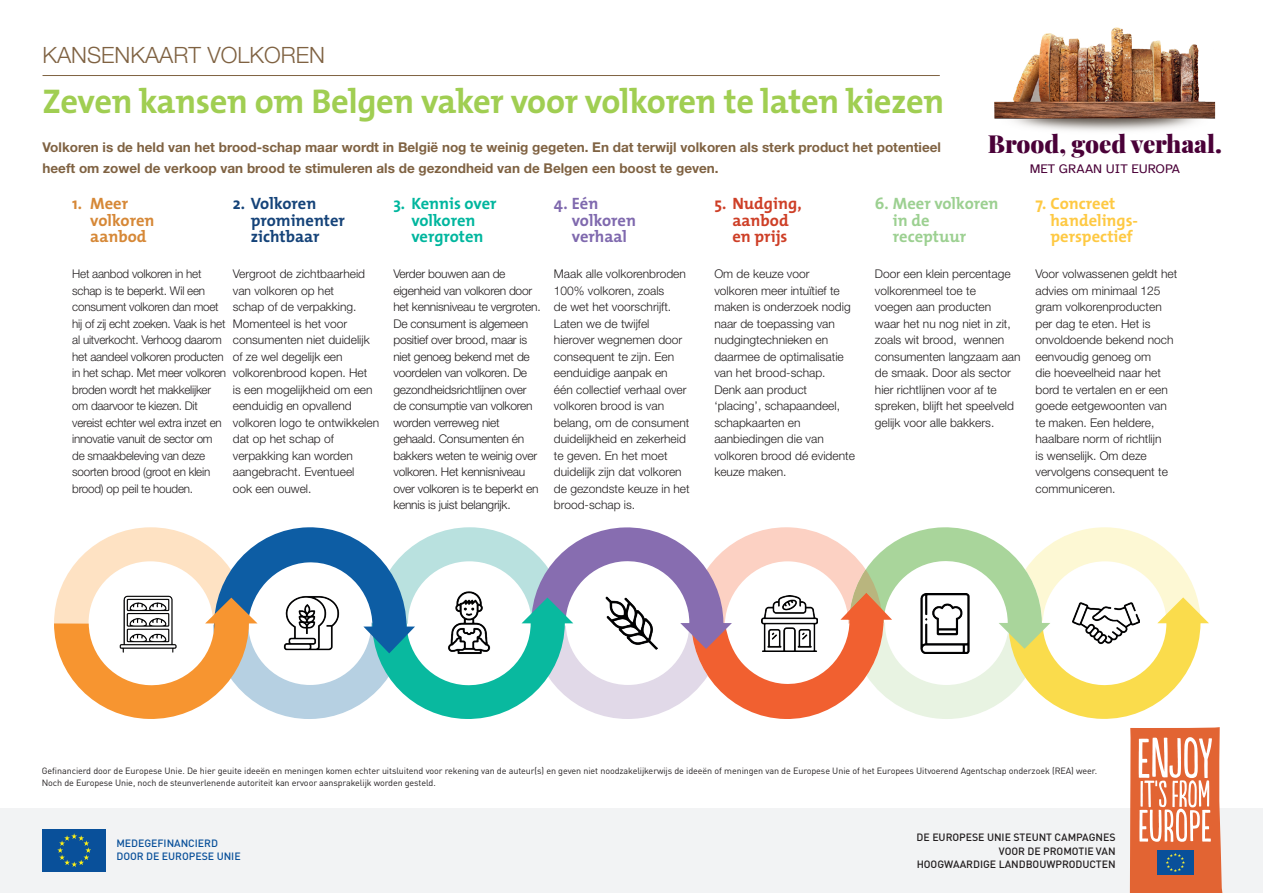
<style>
.page{position:relative;width:1263px;height:893px;background:#fff}
.page>*{position:absolute;margin:0;border:0;box-sizing:border-box;transform-origin:0 0}
.t1{font:700 34.5px "The Mix";letter-spacing:-.01em;color:#a0ce52}
.t2{font:24.45px "Playfair Display";color:#4a0138}
.t3{font:300 22.5px "Helvetica Neue LT Std";color:#7f6242}
.t4{font:700 16.5px/16.5px "The Mix";color:#fec943}
.t5{font:700 16.5px/16.5px "The Mix";color:#154379}
.t6{font:700 16.5px/16.5px "The Mix";color:#00b69e;text-align:center}
.t7{font:700 16.5px/16.5px "The Mix";color:#9cd091}
.t8{font:700 16.5px/16.5px "The Mix";color:#ce3f27;text-align:center}
.t9{font:700 16.5px/16.5px "The Mix";color:#d68837}
.t10{font:700 16.5px/16.5px "The Mix";color:#7f69ae}
.t11{font:700 13.5px/21px "Helvetica Neue LT Std";color:#7f6242}
.t12{font:13.05px "Atkinson Hyperlegible";color:#4a0138}
.t13{font:300 12px/16.5px "Helvetica Neue LT Std";color:#231f20}
.t14{font:300 12px/16.5px "Helvetica Neue LT Std";letter-spacing:-.02em;color:#231f20}
.t15{font:500 10.5px/13.5px "DIN Pro";letter-spacing:-.005em;color:#231f20;text-align:right}
.t16{font:500 10.5px/13.5px "DIN Pro";letter-spacing:-.005em;color:#09509a}
.t17{font:9px/12px "DIN Pro";letter-spacing:-.01em;color:#231f20}
</style>
<div class="page">
<svg style="left:54px;top:527px;width:1155px;height:192px"></svg>
<img style="left:435px;top:589px;width:67px;height:67px">
<img style="left:116px;top:592px;width:64px;height:65px">
<img style="left:1073px;top:590px;width:67px;height:67px">
<img style="left:915px;top:593px;width:60px;height:60px">
<img style="left:761px;top:595px;width:56px;height:56px">
<img style="left:605px;top:597px;width:53px;height:52px">
<img style="left:283px;top:594px;width:57px;height:58px">
<hr style="left:43px;top:75px;width:897px;height:1px;background:#7f6242">
<div style="left:9px;top:808px;width:291px;height:85px;background:#f2f3f4"></div>
<div style="left:43px;top:829px;width:63px;height:43px;background:#09509a"></div>
<svg style="left:57px;top:833px;width:34px;height:34px"></svg>
<div style="left:593px;top:808px;width:670px;height:85px;background:#f2f3f4"></div>
<svg style="left:1130px;top:727px;width:92px;height:166px;background:#db8465"></svg>
<div style="left:0;top:808px;width:16px;height:85px;background:#f2f3f4"></div>
<div style="left:292px;top:808px;width:313px;height:85px;background:#f2f3f4"></div>
<img style="left:994px;top:27px;width:222px;height:104px">
<h3 class="t3" style="left:43px;top:41px;width:284px">KANSENKAART VOLKOREN</h3>
<h1 class="t1" style="left:43px;top:72px;width:903px">Zeven kansen om Belgen vaker voor volkoren te laten kiezen</h1>
<p class="t11" style="left:43px;top:136px;width:900px">Volkoren is de held van het brood-schap maar wordt in België nog te weinig gegeten. En dat terwijl volkoren als sterk product het potentieel heeft om zowel de verkoop van brood te stimuleren als de gezondheid van de Belgen een boost te geven.</p>
<h2 class="t2" style="left:988px;top:125px;width:236px">Brood, goed verhaal.</h2>
<p class="t12" style="left:1030px;top:161px;width:152px">MET GRAAN UIT EUROPA</p>
<h3 class="t9" style="left:90px;top:195px;width:66px;text-indent:-18px">1. Meer volkoren aanbod</h3>
<h3 class="t5" style="left:251px;top:195px;width:96px;text-indent:-18px">2. Volkoren prominenter zichtbaar</h3>
<p class="t13" style="left:233px;top:265px;width:148px">Vergroot de zichtbaarheid van volkoren op het<br>schap of de verpakking.<br>Momenteel is het voor consumenten niet duidelijk of ze wel degelijk een volkorenbrood kopen. Het<br>is een mogelijkheid om een eenduidig en opvallend volkoren logo te ontwikkelen dat op het schap of verpakking kan worden aangebracht. Eventueel<br>ook een ouwel.</p>
<p class="t14" style="left:72px;top:265px;width:155px">Het aanbod volkoren in het schap is te beperkt. Wil een consument volkoren dan moet hij of zij echt zoeken. Vaak is het al uitverkocht. Verhoog daarom het aandeel volkoren producten in het schap. Met meer volkoren broden wordt het makkelijker om daarvoor te kiezen. Dit vereist echter wel extra inzet en innovatie vanuit de sector om de smaakbeleving van deze soorten brood (groot en klein brood) op peil te houden.</p>
<h3 class="t6" style="left:393px;top:195px;width:105px">3. Kennis over volkoren vergroten</h3>
<p class="t14" style="left:393px;top:265px;width:149px">Verder bouwen aan de eigenheid van volkoren door het kennisniveau te vergroten.<br>De consument is algemeen positief over brood, maar is niet genoeg bekend met de voordelen van volkoren. De gezondheidsrichtlijnen over de consumptie van volkoren worden verreweg niet gehaald. Consumenten én bakkers weten te weinig over volkoren. Het kennisniveau over volkoren is te beperkt en kennis is juist belangrijk.</p>
<h3 class="t10" style="left:572px;top:195px;width:66px;text-indent:-18px">4. Eén volkoren verhaal</h3>
<p class="t13" style="left:554px;top:265px;width:137px">Maak alle volkorenbroden<br>100% volkoren, zoals<br>de wet het voorschrijft.<br>Laten we de twijfel hierover wegnemen door consequent te zijn. Een eenduidige aanpak en<br>één collectief verhaal over volkoren brood is van belang, om de consument duidelijkheid en zekerheid te geven. En het moet duidelijk zijn dat volkoren de gezondste keuze in het brood-schap is.</p>
<h3 class="t8" style="left:714px;top:195px;width:89px">5. Nudging, aanbod<br>en prijs</h3>
<p class="t13" style="left:714px;top:265px;width:142px">Om de keuze voor volkoren meer intuïtief te maken is onderzoek nodig naar de toepassing van nudgingtechnieken en daarmee de optimalisatie van het brood-schap.<br>Denk aan product ‘placing’, schapaandeel, schapkaarten en aanbiedingen die van volkoren brood dé evidente keuze maken.</p>
<h3 class="t7" style="left:893px;top:195px;width:107px;text-indent:-18px">6. Meer volkoren in de receptuur</h3>
<p class="t13" style="left:875px;top:265px;width:147px">Door een klein percentage volkorenmeel toe te<br>voegen aan producten<br>waar het nu nog niet in zit, zoals wit brood, wennen consumenten langzaam aan de smaak. Door als sector hier richtlijnen voor af te spreken, blijft het speelveld gelijk voor alle bakkers.</p>
<h3 class="t4" style="left:1050px;top:195px;width:89px;text-indent:-15px">7. Concreet handelings&shy;perspectief</h3>
<p class="t13" style="left:1035px;top:265px;width:143px">Voor volwassenen geldt het advies om minimaal 125 gram volkorenproducten per dag te eten. Het is onvoldoende bekend noch eenvoudig genoeg om<br>die hoeveelheid naar het bord te vertalen en er een goede eetgewoonten van te maken. Een heldere, haalbare norm of richtlijn<br>is wenselijk. Om deze vervolgens consequent te communiceren.</p>
<p class="t17" style="left:42px;top:764px;width:1057px">Gefinancierd door de Europese Unie. De hier geuite ideeën en meningen komen echter uitsluitend voor rekening van de auteur(s) en geven niet noodzakelijkerwijs de ideeën of meningen van de Europese Unie of het Europees Uitvoerend Agentschap onderzoek (REA) weer.<br>Noch de Europese Unie, noch de steunverlenende autoriteit kan ervoor aansprakelijk worden gesteld.</p>
<p class="t16" style="left:116px;top:835px;width:126px">MEDEGEFINANCIERD<br>DOOR DE EUROPESE UNIE</p>
<p class="t15" style="left:917px;top:829px;width:200px">DE EUROPESE UNIE STEUNT CAMPAGNES<br>VOOR DE PROMOTIE VAN<br>HOOGWAARDIGE LANDBOUWPRODUCTEN</p>
<p class="t16" style="left:95px;top:835px;width:126px">MEDEGEFINANCIERD<br>DOOR DE EUROPESE UNIE</p>
</div>
